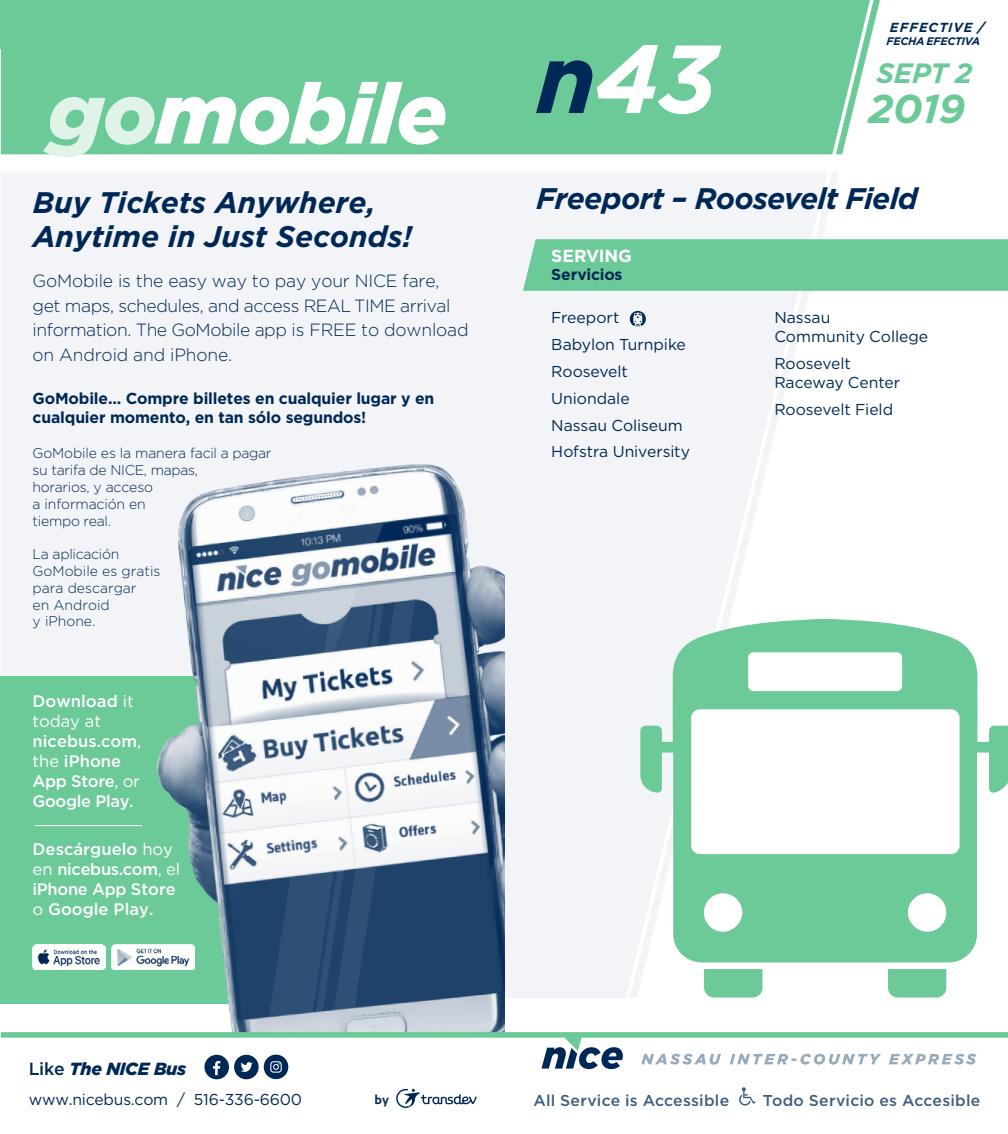
<style>
.page{position:relative;width:1008px;height:1134px;background:#fff}
.page>*{position:absolute;margin:0;border:0;box-sizing:border-box;transform-origin:0 0}
.t1{font:italic 700 96.42px "Gotham";color:#fff}
.t2{font:italic 700 40.25px "Gotham";color:#6cca98}
.t3{font:italic 700 29.75px/33.2px "Gotham";color:#002856}
.t4{font:italic 700 29.75px "Gotham";letter-spacing:-.025em;color:#002856}
.t5{font:italic 700 28px "Gotham";color:#6cca98}
.t6{font:300 17.68px/24.5px "Gotham";letter-spacing:-.01em;color:#002856}
.t7{font:italic 900 17.68px "Gotham";letter-spacing:-.015em;color:#002856}
.t8{font:700 17.5px "Gotham";letter-spacing:-.01em;color:#fff}
.t9{font:500 16.62px/19.9px "Gotham";color:#fff}
.t10{font:700 15.92px/18.9px "Gotham";letter-spacing:-.01em;color:#002856}
.t11{font:15.75px/26.8px "Gotham";letter-spacing:-.005em;color:#002856}
.t12{font:500 15.75px "Gotham";letter-spacing:.015em;color:#002856}
.t13{font:700 15.75px "Gotham";letter-spacing:-.015em;color:#002856}
.t14{font:300 14.17px/16.8px "Gotham";letter-spacing:-.01em;color:#002856}
.t15{font:600 14px "Karbon";color:#002856}
.t16{font:italic 700 13.12px "Gotham";letter-spacing:.07em;color:#002856}
.t17{font:italic 700 10.85px "Gotham";letter-spacing:-.03em;color:#002856}
.s1{font-weight:400}
.s2{font-weight:500;font-style:normal}
.s3{color:#002856}
</style>
<div class="page">
<div style="left:1px;top:172px;width:621px;height:826px;background:#f3f4f7"></div>
<div style="left:1px;top:0;width:621px;height:154px;background:#6cca98"></div>
<svg style="left:622px;top:0;width:261px;height:998px"></svg>
<div style="left:1px;top:676px;width:285px;height:328px;background:#6cca98"></div>
<svg style="left:43px;top:82px;width:403px;height:75px"></svg>
<svg style="left:396px;top:1089px;width:81px;height:19px"></svg>
<img style="left:140px;top:448px;width:365px;height:584px">
<hr style="left:35px;top:825px;width:107px;height:1px;background:#fff">
<img style="left:112px;top:945px;width:82px;height:24px">
<img style="left:32px;top:945px;width:74px;height:24px">
<svg style="left:739px;top:1087px;width:17px;height:19px"></svg>
<svg style="left:630px;top:311px;width:16px;height:15px"></svg>
<div style="left:523px;top:239px;width:485px;height:52px;background:#6cca98"></div>
<svg style="left:704px;top:969px;width:58px;height:29px;background:#71cc9c"></svg>
<svg style="left:640px;top:619px;width:368px;height:343px"></svg>
<div style="left:888px;top:969px;width:58px;height:29px;background:#6cca98"></div>
<svg style="left:1px;top:1032px;width:1007px;height:47px"></svg>
<div style="left:0;top:0;width:505px;height:49px;background:#6cca98"></div>
<h3 class="t3" style="left:33px;top:186px;width:381px">Buy Tickets Anywhere,<br>Anytime in Just Seconds!</h3>
<p class="t6" style="left:33px;top:268px;width:438px">GoMobile is the easy way to pay your NICE fare, get maps, schedules, and access REAL TIME arrival information. The GoMobile app is FREE to download on Android and iPhone.</p>
<p class="t10" style="left:33px;top:389px;width:403px">GoMobile... Compre billetes en cualquier lugar y en cualquier momento, en tan sólo segundos!</p>
<p class="t14" style="left:33px;top:445px;width:240px">GoMobile es la manera facil a pagar su tarifa de NICE, mapas,<br>horarios, y acceso<br>a información en<br>tiempo real.</p>
<p class="t14" style="left:33px;top:545px;width:129px">La aplicación<br>GoMobile es gratis para descargar<br>en Android<br>y iPhone.</p>
<p class="t9" style="left:33px;top:691px;width:110px">Download <span class="s1">it today at </span>nicebus.com<span class="s1">, the</span> iPhone<br>App Store<span class="s1">, or<br></span>Google Play.</p>
<p class="t9" style="left:33px;top:839px;width:149px">Descárguelo <span class="s1">hoy en</span> nicebus.com<span class="s1">, el </span>iPhone App Store <span class="s1">o</span> Google Play.</p>
<p class="t7" style="left:29px;top:1057px;width:159px"><span class="s2">Like</span> The NICE Bus</p>
<p class="t11" style="left:29px;top:1086px;width:275px">www.nicebus.com / 516-336-6600</p>
<p class="t15" style="left:375px;top:1092px;width:16px">by</p>
<h1 class="t1" style="left:536px;top:15px;width:183px"><span class="s3">n</span>43</h1>
<p class="t16" style="left:890px;top:19px;width:96px">EFFECTIVE /</p>
<p class="t17" style="left:886px;top:34px;width:95px">FECHA EFECTIVA</p>
<h3 class="t5" style="left:876px;top:54px;width:97px">SEPT 2</h3>
<h2 class="t2" style="left:869px;top:82px;width:98px">2019</h2>
<h3 class="t4" style="left:536px;top:179px;width:383px">Freeport – Roosevelt Field</h3>
<p class="t8" style="left:551px;top:244px;width:82px">SERVING</p>
<p class="t13" style="left:551px;top:264px;width:73px">Servicios</p>
<p class="t11" style="left:551px;top:304px;width:140px">Freeport<br>Babylon Turnpike<br>Roosevelt<br>Uniondale<br>Nassau Coliseum<br>Hofstra University</p>
<p class="t11" style="left:774px;top:308px;width:155px;line-height:18.9px">Nassau<br>Community College</p>
<p class="t11" style="left:774px;top:354px;width:127px;line-height:18.9px">Roosevelt<br>Raceway Center</p>
<p class="t11" style="left:774px;top:396px;width:120px">Roosevelt Field</p>
<p class="t12" style="left:533px;top:1090px;width:197px">All Service is Accessible</p>
<p class="t12" style="left:763px;top:1090px;width:219px">Todo Servicio es Accesible</p>
</div>
